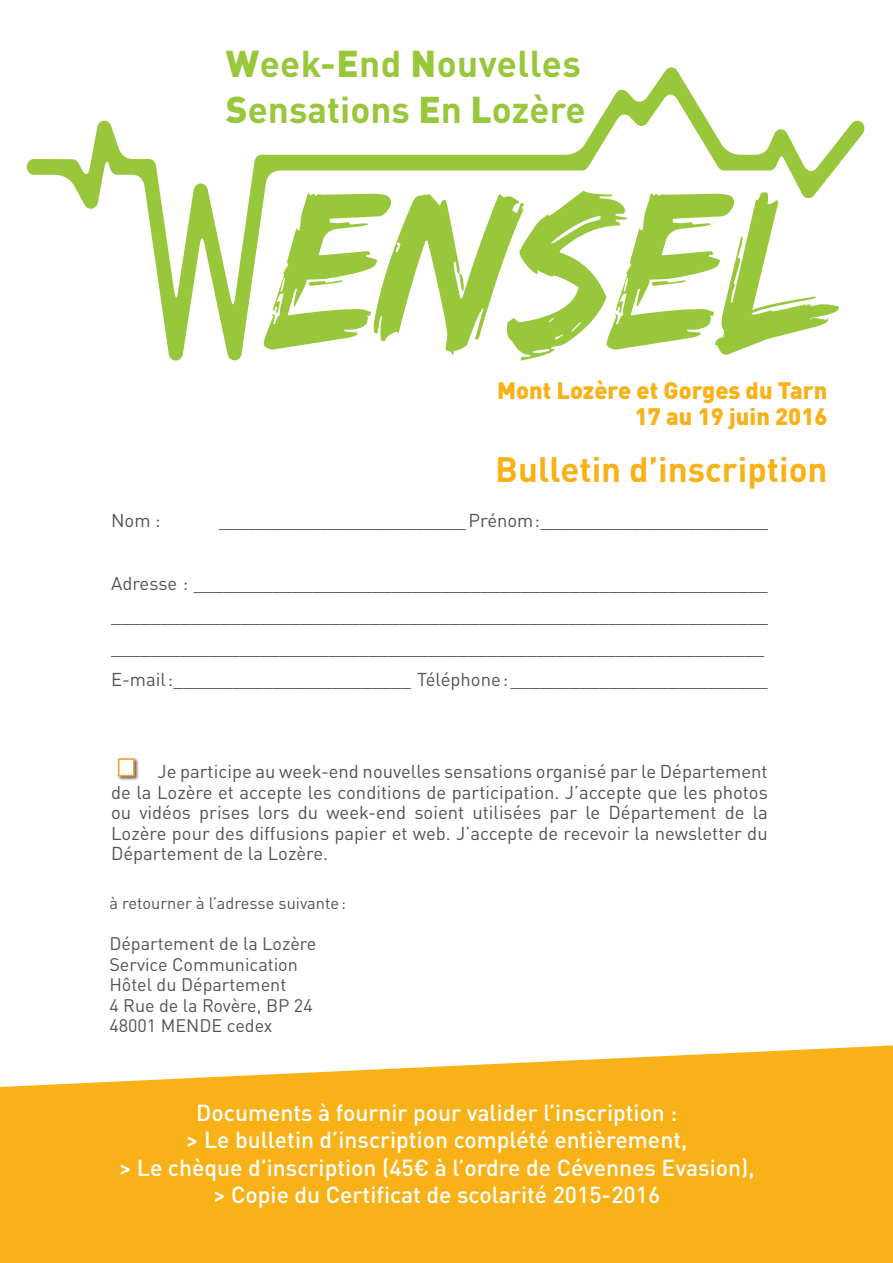
<style>
.page{position:relative;width:893px;height:1263px;background:#fff}
.page>*{position:absolute;margin:0;border:0;box-sizing:border-box;transform-origin:0 0}
.t1{font:700 36.9px/46px "DINOT";color:#99c73b}
.t2{font:700 34.8px "DINOT";color:#f9b118}
.t3{font:900 23.55px/25.7px "DINOT";color:#f9b118;text-align:right}
.t4{font:500 22.95px/27.5px "DINOT";color:#fff;text-align:center}
.t5{font:18.45px/20.5px "DINOT";color:#505356}
.t6{font:18px/20.5px "DINOT";color:#505356}
.t7{font:16.35px "DINOT";color:#505356}
.s1{font-weight:900}
</style>
<div class="page">
<svg style="left:27px;top:67px;width:838px;height:294px"></svg>
<svg style="left:263px;top:191px;width:576px;height:170px"></svg>
<div style="left:117px;top:757px;width:23px;height:25px;background:#231f20;opacity:.75"></div>
<div style="left:118px;top:758px;width:17px;height:18px;background:#fff;border:2px solid #faa537"></div>
<svg style="left:0;top:1045px;width:893px;height:218px;fill:#f9b118"></svg>
<h1 class="t1" style="left:226px;top:40px;width:361px"><span class="s1">W</span>eek-<span class="s1">E</span>nd <span class="s1">N</span>ouvelles<br><span class="s1">S</span>ensations <span class="s1">E</span>n <span class="s1">L</span>ozère</h1>
<p class="t3" style="left:497px;top:377px;width:332px">Mont Lozère et Gorges du Tarn<br>17 au 19 juin 2016</p>
<h2 class="t2" style="left:495px;top:446px;width:334px">Bulletin d’inscription</h2>
<p class="t5" style="left:111px;top:510px;width:51px">Nom :</p>
<p class="t5" style="left:219px;top:510px;width:550px">_________________________ Prénom : _______________________</p>
<p class="t5" style="left:111px;top:568px;width:658px;line-height:31.8px">Adresse : __________________________________________________________ __________________________________________________________________ __________________________________________________________________ E-mail :________________________ Téléphone : __________________________</p>
<p class="t5" style="left:111px;top:761px;width:658px;text-align:justify;text-indent:46px">Je participe au week-end nouvelles sensations organisé par le Département de la Lozère et accepte les conditions de participation. J’accepte que les photos ou vidéos prises lors du week-end soient utilisées par le Département de la Lozère pour des diffusions papier et web. J’accepte de recevoir la newsletter du Département de la Lozère.</p>
<p class="t7" style="left:109px;top:893px;width:238px">à retourner à l’adresse suivante:</p>
<p class="t6" style="left:109px;top:933px;width:209px">Département de la Lozère<br>Service Communication<br>Hôtel du Département<br>4 Rue de la Rovère, BP 24<br>48001 MENDE cedex</p>
<p class="t4" style="left:119px;top:1098px;width:637px">Documents à fournir pour valider l’inscription :<br>&gt; Le bulletin d’inscription complété entièrement,<br>&gt; Le chèque d’inscription (45€ à l’ordre de Cévennes Evasion), &gt; Copie du Certificat de scolarité 2015-2016</p>
</div>
